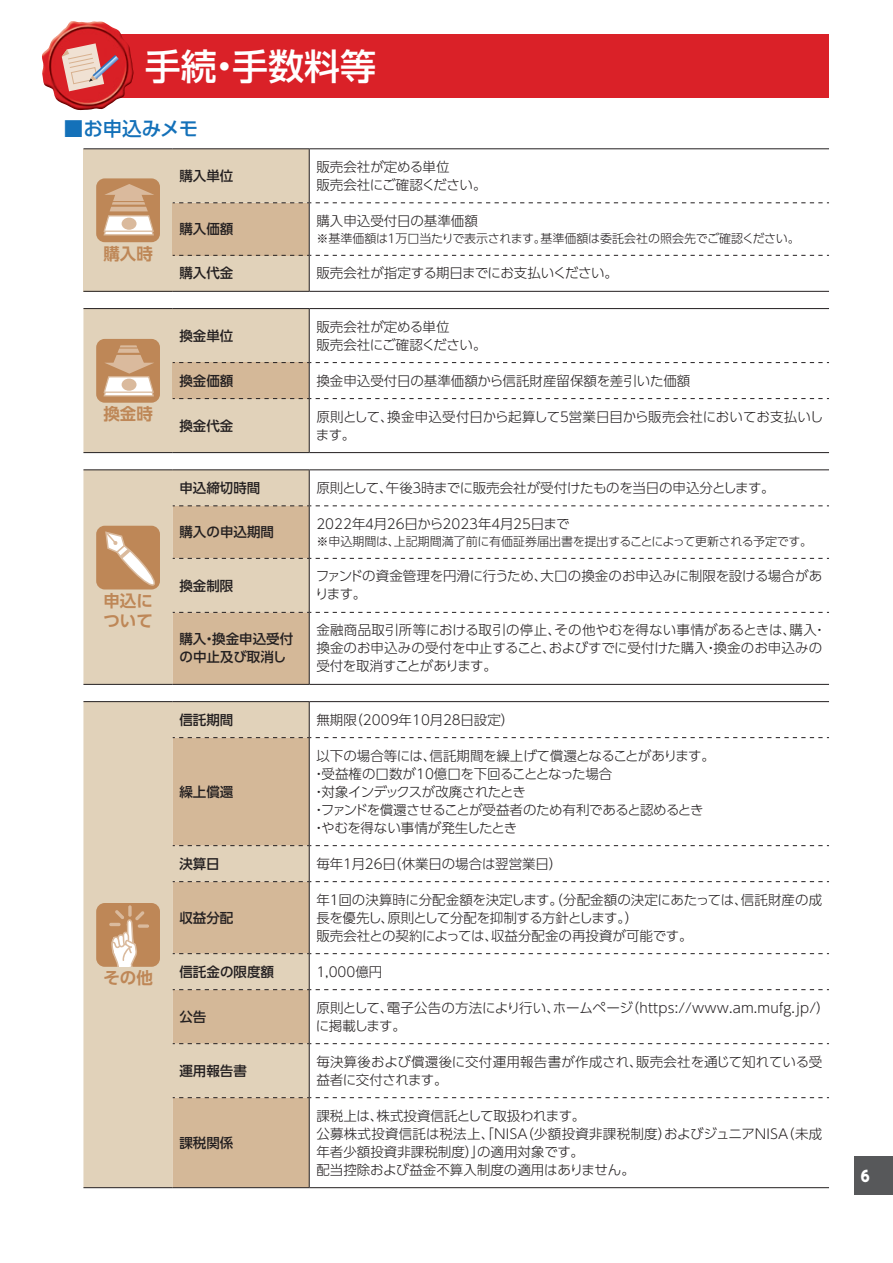
<style>
.page{position:relative;width:893px;height:1263px;background:#fff}
.page>*{position:absolute;margin:0;border:0;box-sizing:border-box;transform-origin:0 0}
.t1{font:500 36px "UD Shin Go Pro";color:#fff}
.t2{font:500 19.5px "UD Shin Go Pro";letter-spacing:-.005em;color:#1471b9}
.t3{font:700 16.5px/19.5px "UD Shin Go Pro De";color:#be8757}
.t4{font:800 15px "UD Shin Go Pro";color:#fff;scale:.9 1}
.t5{font:300 13.5px/18px "UD Shin Go Pro";color:#231f20}
.t6{font:300 13.5px/18px "UD Shin Go Pro";letter-spacing:-.03em;color:#231f20}
.t7{font:500 13.5px/18px "UD Shin Go Pro";color:#231f20}
.t8{font:300 13.5px "UD Shin Go Pro";letter-spacing:-.02em;color:#231f20}
.t9{font:300 12px "UD Shin Go Pro";letter-spacing:-.02em;color:#231f20}
</style>
<div class="page">
<div style="left:855px;top:1157px;width:38px;height:38px;background:#57585a"></div>
<div style="left:83px;top:149px;width:90px;height:142px;background:#e1d2ba"></div>
<hr style="left:83px;top:148px;width:90px;height:1px;background:#231f20">
<hr style="left:83px;top:291px;width:90px;height:1px;background:#231f20">
<hr style="left:173px;top:148px;width:136px;height:1px;background:#231f20">
<hr style="left:309px;top:148px;width:520px;height:1px;background:#231f20">
<hr style="left:173px;top:291px;width:136px;height:1px;background:#231f20">
<hr style="left:309px;top:291px;width:520px;height:1px;background:#231f20">
<svg style="left:173px;top:149px;width:656px;height:142px"></svg>
<div style="left:96px;top:178px;width:64px;height:64px;background:#be8757;border-radius:9px"></div>
<svg style="left:103px;top:184px;width:51px;height:52px"></svg>
<hr style="left:83px;top:308px;width:90px;height:1px;background:#231f20">
<hr style="left:173px;top:308px;width:136px;height:1px;background:#231f20">
<hr style="left:309px;top:308px;width:520px;height:1px;background:#231f20">
<svg style="left:83px;top:309px;width:746px;height:144px"></svg>
<div style="left:83px;top:470px;width:226px;height:214px;background:#e1d2ba"></div>
<hr style="left:83px;top:469px;width:90px;height:1px;background:#231f20">
<hr style="left:83px;top:684px;width:90px;height:1px;background:#231f20">
<hr style="left:173px;top:469px;width:136px;height:1px;background:#231f20">
<hr style="left:309px;top:469px;width:520px;height:1px;background:#231f20">
<hr style="left:309px;top:470px;width:1px;height:35px;background:#231f20">
<hr style="left:173px;top:684px;width:136px;height:1px;background:#231f20">
<hr style="left:309px;top:684px;width:520px;height:1px;background:#231f20">
<svg style="left:173px;top:505px;width:656px;height:179px"></svg>
<div style="left:96px;top:526px;width:64px;height:63px;background:#be8757;border-radius:9px"></div>
<svg style="left:104px;top:530px;width:56px;height:63px"></svg>
<div style="left:83px;top:702px;width:226px;height:485px;background:#e1d2ba"></div>
<svg style="left:173px;top:738px;width:136px;height:449px;background:#d6bea0"></svg>
<hr style="left:83px;top:701px;width:90px;height:1px;background:#231f20">
<hr style="left:173px;top:701px;width:136px;height:1px;background:#231f20">
<hr style="left:309px;top:701px;width:520px;height:1px;background:#231f20">
<hr style="left:309px;top:702px;width:1px;height:35px;background:#231f20">
<hr style="left:309px;top:738px;width:1px;height:107px;background:#231f20">
<hr style="left:309px;top:846px;width:1px;height:35px;background:#231f20">
<hr style="left:309px;top:882px;width:1px;height:71px;background:#231f20">
<hr style="left:309px;top:954px;width:1px;height:35px;background:#231f20">
<hr style="left:309px;top:990px;width:1px;height:53px;background:#231f20">
<hr style="left:309px;top:1044px;width:1px;height:53px;background:#231f20">
<hr style="left:309px;top:1098px;width:1px;height:89px;background:#231f20">
<svg style="left:173px;top:737px;width:656px;height:1px"></svg>
<svg style="left:173px;top:845px;width:656px;height:1px"></svg>
<svg style="left:173px;top:881px;width:656px;height:1px"></svg>
<svg style="left:173px;top:953px;width:656px;height:1px"></svg>
<svg style="left:173px;top:989px;width:656px;height:1px"></svg>
<svg style="left:173px;top:1043px;width:656px;height:1px"></svg>
<svg style="left:173px;top:1097px;width:656px;height:1px"></svg>
<hr style="left:83px;top:1187px;width:90px;height:1px;background:#231f20">
<hr style="left:173px;top:1187px;width:136px;height:1px;background:#231f20">
<hr style="left:309px;top:1187px;width:520px;height:1px;background:#231f20">
<div style="left:96px;top:903px;width:64px;height:64px;background:#be8757;border-radius:9px"></div>
<svg style="left:128px;top:905px;width:4px;height:12px"></svg>
<svg style="left:109px;top:910px;width:35px;height:57px"></svg>
<svg style="left:138px;top:924px;width:11px;height:4px"></svg>
<div style="left:83px;top:34px;width:740px;height:64px;background:#da2128"></div>
<hr style="left:825px;top:34px;width:4px;height:64px;background:#da2128">
<img style="left:42px;top:21px;width:92px;height:90px">
<svg style="left:62px;top:43px;width:57px;height:48px"></svg>
<h1 class="t1" style="left:145px;top:37px;width:233px">手続・手数料等</h1>
<h2 class="t2" style="left:64px;top:112px;width:136px">■お申込みメモ</h2>
<p class="t3" style="left:103px;top:243px;width:51px">購入時</p>
<p class="t3" style="left:103px;top:404px;width:51px">換金時</p>
<p class="t3" style="left:103px;top:590px;width:51px">申込について</p>
<p class="t3" style="left:103px;top:968px;width:51px">その他</p>
<p class="t7" style="left:179px;top:166px;width:55px">購入単位</p>
<p class="t5" style="left:316px;top:157px;width:172px">販売会社が定める単位<br>販売会社にご確認ください。</p>
<p class="t7" style="left:179px;top:220px;width:55px">購入価額</p>
<p class="t5" style="left:316px;top:211px;width:163px">購入申込受付日の基準価額</p>
<p class="t9" style="left:316px;top:228px;width:485px">※基準価額は１万口当たりで表示されます。基準価額は委託会社の照会先でご確認ください。</p>
<p class="t7" style="left:179px;top:264px;width:55px">購入代金</p>
<p class="t8" style="left:316px;top:262px;width:303px">販売会社が指定する期日までにお支払いください。</p>
<p class="t7" style="left:179px;top:326px;width:55px">換金単位</p>
<p class="t5" style="left:316px;top:317px;width:172px">販売会社が定める単位<br>販売会社にご確認ください。</p>
<p class="t7" style="left:179px;top:371px;width:55px">換金価額</p>
<p class="t5" style="left:316px;top:371px;width:375px">換金申込受付日の基準価額から信託財産留保額を差引いた価額</p>
<p class="t7" style="left:179px;top:416px;width:55px">換金代金</p>
<p class="t5" style="left:316px;top:407px;width:509px">原則として、換金申込受付日から起算して５営業日目から販売会社においてお支払いします。</p>
<p class="t7" style="left:179px;top:478px;width:82px">申込締切時間</p>
<p class="t6" style="left:316px;top:478px;width:460px">原則として、午後３時までに販売会社が受付けたものを当日の申込分とします。</p>
<p class="t7" style="left:179px;top:523px;width:96px">購入の申込期間</p>
<p class="t8" style="left:316px;top:513px;width:255px">2022年４月26日から2023年４月25日まで</p>
<p class="t9" style="left:316px;top:531px;width:497px">※申込期間は、上記期間満了前に有価証券届出書を提出することによって更新される予定です。</p>
<p class="t7" style="left:179px;top:576px;width:55px">換金制限</p>
<p class="t5" style="left:315px;top:567px;width:509px">ファンドの資金管理を円滑に行うため、大口の換金のお申込みに制限を設ける場合があります。</p>
<p class="t7" style="left:179px;top:630px;width:115px">購入・換金申込受付の中止及び取消し</p>
<p class="t5" style="left:316px;top:621px;width:512px">金融商品取引所等における取引の停止、その他やむを得ない事情があるときは、購入・換金のお申込みの受付を中止すること、およびすでに受付けた購入・換金のお申込みの受付を取消すことがあります。</p>
<p class="t7" style="left:179px;top:710px;width:55px">信託期間</p>
<p class="t5" style="left:316px;top:710px;width:200px">無期限（2009年10月28日設定）</p>
<p class="t7" style="left:179px;top:782px;width:55px">繰上償還</p>
<p class="t6" style="left:312px;top:746px;width:404px;text-indent:4px">以下の場合等には、信託期間を繰上げて償還となることがあります。・受益権の口数が10億口を下回ることとなった場合<br>・対象インデックスが改廃されたとき<br>・ファンドを償還させることが受益者のため有利であると認めるとき・やむを得ない事情が発生したとき</p>
<p class="t7" style="left:179px;top:854px;width:42px">決算日</p>
<p class="t8" style="left:316px;top:853px;width:247px">毎年１月26日（休業日の場合は翌営業日）</p>
<p class="t7" style="left:179px;top:908px;width:55px">収益分配</p>
<p class="t5" style="left:316px;top:890px;width:507px">年１回の決算時に分配金額を決定します。（分配金額の決定にあたっては、信託財産の成長を優先し、原則として分配を抑制する方針とします。）<br>販売会社との契約によっては、収益分配金の再投資が可能です。</p>
<p class="t7" style="left:179px;top:962px;width:96px">信託金の限度額</p>
<p class="t5" style="left:316px;top:962px;width:68px">1,000億円</p>
<p class="t7" style="left:179px;top:1007px;width:28px">公告</p>
<p class="t5" style="left:316px;top:998px;width:515px">原則として、電子公告の方法により行い、ホームページ（https://www.am.mufg.jp/）に掲載します。</p>
<p class="t7" style="left:179px;top:1061px;width:69px">運用報告書</p>
<p class="t5" style="left:316px;top:1052px;width:507px">毎決算後および償還後に交付運用報告書が作成され、販売会社を通じて知れている受益者に交付されます。</p>
<p class="t7" style="left:179px;top:1133px;width:55px">課税関係</p>
<p class="t5" style="left:316px;top:1106px;width:507px">課税上は、株式投資信託として取扱われます。<br>公募株式投資信託は税法上、「ＮＩＳＡ（少額投資非課税制度）およびジュニアＮＩＳＡ（未成年者少額投資非課税制度）」の適用対象です。<br>配当控除および益金不算入制度の適用はありません。</p>
<p class="t4" style="left:861px;top:1163px;width:11px">6</p>
</div>
